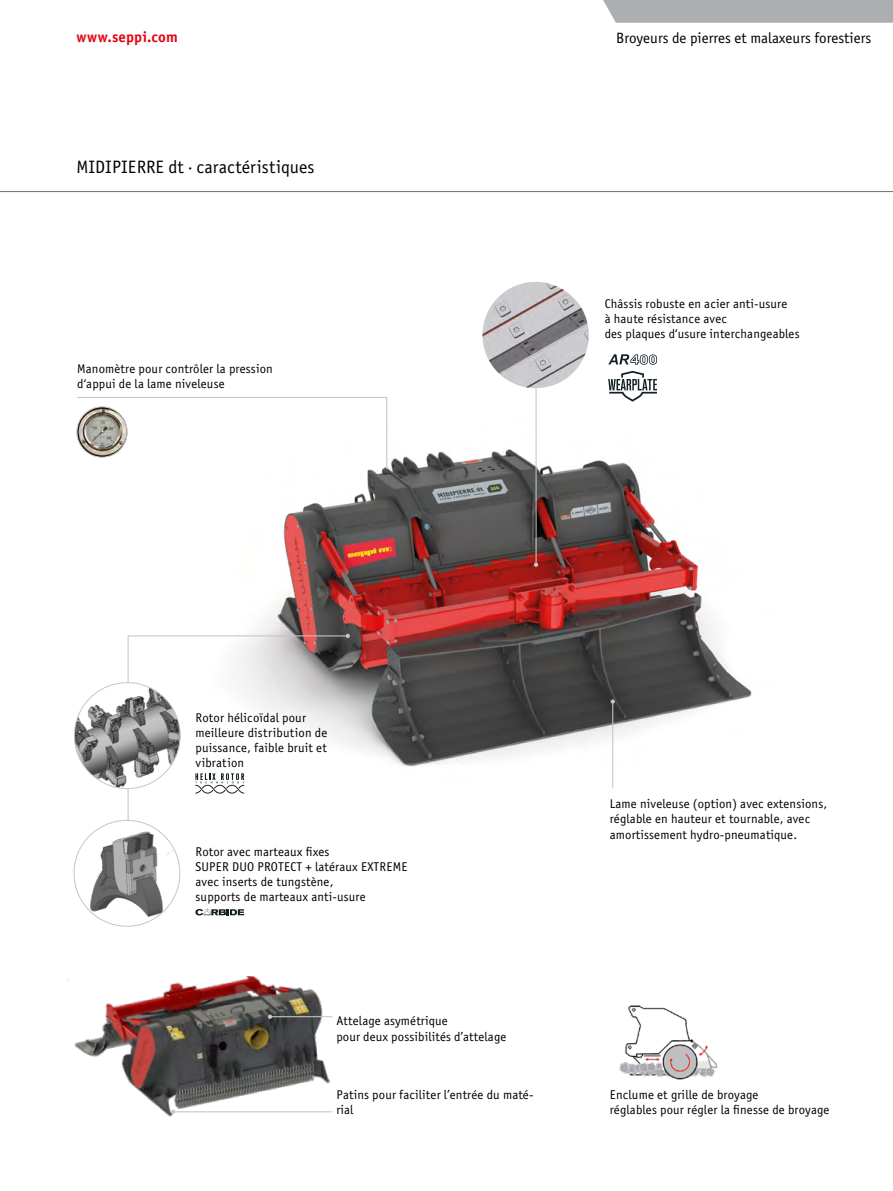
<style>
.page{position:relative;width:893px;height:1191px;background:#fff}
.page>*{position:absolute;margin:0;border:0;box-sizing:border-box;transform-origin:0 0}
.t1{font:18px "Officina Sans Book ITC";color:#000}
.t2{font:15px "Officina Sans Book ITC";color:#000}
.t3{font:15px "Officina Sans Bold ITC";letter-spacing:.005em;color:#e30613}
.t4{font:12.75px/15.3px "Officina Sans Book ITC";letter-spacing:.01em;color:#000}
</style>
<div class="page">
<div style="left:603px;top:0;width:290px;height:23px;background:#acafb2"></div>
<hr style="left:0;top:191px;width:893px;height:1px;background:#706f6f">
<img style="left:254px;top:383px;width:498px;height:406px">
<hr style="left:535px;top:317px;width:2px;height:248px;background:#c6c6c6">
<svg style="left:534px;top:562px;width:4px;height:5px"></svg>
<hr style="left:612px;top:701px;width:1px;height:87px;background:#c6c6c6">
<svg style="left:611px;top:699px;width:4px;height:4px"></svg>
<img style="left:619px;top:1005px;width:99px;height:75px">
<svg style="left:127px;top:635px;width:222px;height:187px"></svg>
<svg style="left:346px;top:634px;width:4px;height:4px"></svg>
<img style="left:482px;top:282px;width:107px;height:106px;border-radius:53px">
<img style="left:75px;top:822px;width:103px;height:104px">
<img style="left:74px;top:682px;width:106px;height:106px;border-radius:53px">
<img style="left:67px;top:976px;width:266px;height:141px">
<svg style="left:608px;top:371px;width:49px;height:31px"></svg>
<svg style="left:608px;top:354px;width:49px;height:11px"></svg>
<svg style="left:76px;top:396px;width:312px;height:74px"></svg>
<hr style="left:270px;top:1016px;width:63px;height:1px;background:#c6c6c6">
<svg style="left:268px;top:1014px;width:4px;height:4px"></svg>
<hr style="left:173px;top:1111px;width:160px;height:1px;background:#c6c6c6">
<svg style="left:171px;top:1109px;width:4px;height:5px"></svg>
<svg style="left:195px;top:773px;width:49px;height:20px"></svg>
<svg style="left:195px;top:908px;width:49px;height:7px"></svg>
<p class="t3" style="left:77px;top:26px;width:103px">www.seppi.com</p>
<p class="t2" style="left:616px;top:28px;width:257px">Broyeurs de pierres et malaxeurs forestiers</p>
<h1 class="t1" style="left:77px;top:155px;width:239px">MIDIPIERRE dt · caractéristiques</h1>
<p class="t4" style="left:77px;top:360px;width:197px">Manomètre pour contrôler la pression d‘appui de la lame niveleuse</p>
<p class="t4" style="left:605px;top:295px;width:196px">Châssis robuste en acier anti-usure<br>à haute résistance avec<br>des plaques d‘usure interchangeables</p>
<p class="t4" style="left:196px;top:709px;width:133px">Rotor hélicoïdal pour meilleure distribution de puissance, faible bruit et vibration</p>
<p class="t4" style="left:196px;top:843px;width:214px">Rotor avec marteaux fixes<br>SUPER DUO PROTECT + latéraux EXTREME avec inserts de tungstène,<br>supports de marteaux anti-usure</p>
<p class="t4" style="left:336px;top:1012px;width:172px">Attelage asymétrique<br>pour deux possibilités d’attelage</p>
<p class="t4" style="left:336px;top:1086px;width:199px">Patins pour faciliter l’entrée du maté&shy;rial</p>
<p class="t4" style="left:610px;top:795px;width:219px">Lame niveleuse (option) avec extensions, réglable en hauteur et tournable, avec amortissement hydro-pneumatique.</p>
<p class="t4" style="left:610px;top:1086px;width:221px">Enclume et grille de broyage<br>réglables pour régler la finesse de broyage</p>
</div>
